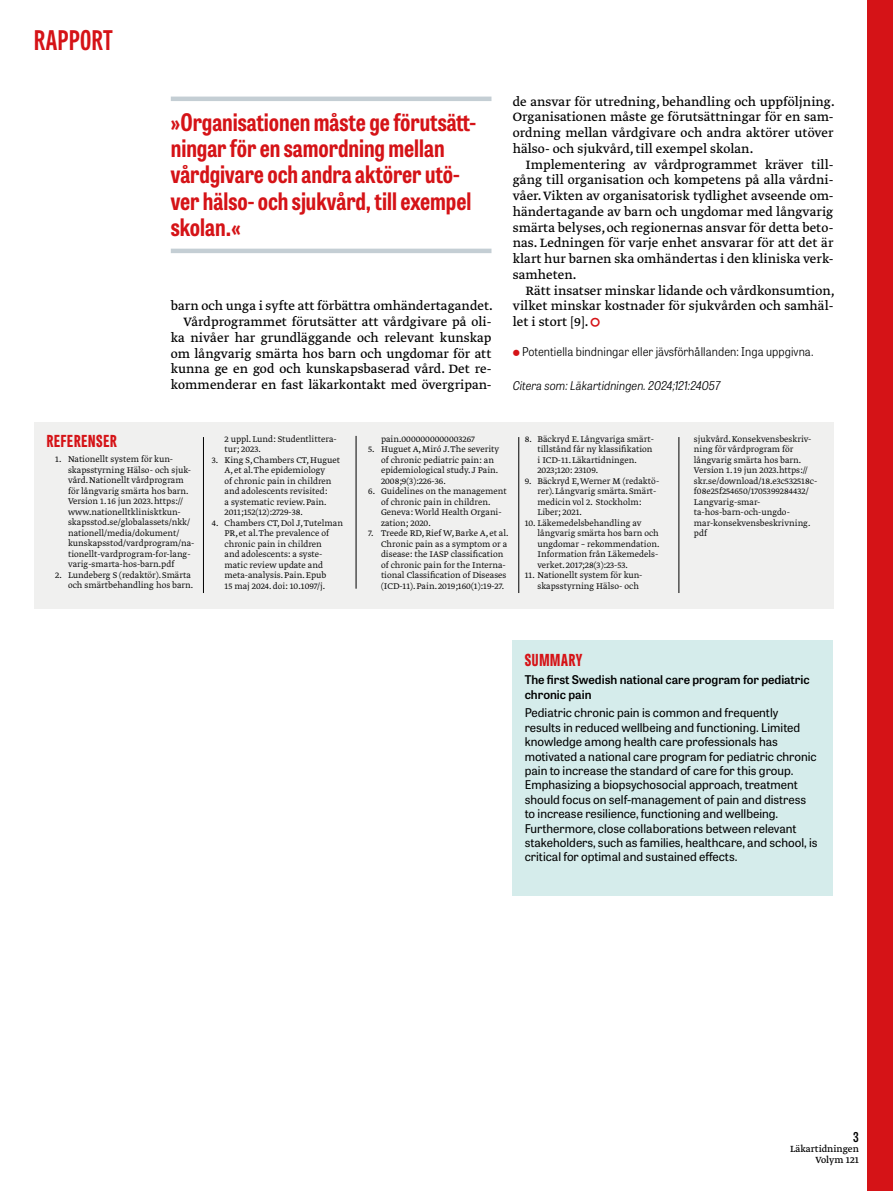
<style>
.page{position:relative;width:893px;height:1191px;background:#fff}
.page>*{position:absolute;margin:0;border:0;box-sizing:border-box;transform-origin:0 0}
.t1{font:700 27px "Tablet Gothic Compressed";letter-spacing:.02em;color:#d51317}
.t2{font:700 24px/26.2px "Tablet Gothic Condensed";color:#d51317}
.t3{font:800 16.5px "Tablet Gothic Compressed";letter-spacing:.045em;color:#d51317}
.t4{font:14.25px/15.8px "Greta Text Pro Regular Min";color:#000;text-align:justify}
.t5{font:600 13.5px "Tablet Gothic Condensed";color:#000}
.t6{font:12px/14.4px "Tablet Gothic";color:#000}
.t7{font:600 12px/14.4px "Tablet Gothic";color:#000}
.t8{font:300 12px "Tablet Gothic Narrow";letter-spacing:.005em;color:#000}
.t9{font:italic 300 12px "Tablet Gothic Narrow";color:#000}
.t10{font:10.5px/10.5px "Greta Text Pro";color:#000;text-align:right}
.t11{font:9.75px/10.5px "Greta Text Pro Light Min";color:#000}
.s1{color:#d51317}
</style>
<div class="page">
<div style="left:867px;top:0;width:26px;height:1191px;background:#d51317"></div>
<div style="left:512px;top:640px;width:321px;height:255px;background:#d5eceb"></div>
<div style="left:34px;top:422px;width:799px;height:186px;background:#f0f0ef"></div>
<hr style="left:203px;top:437px;width:1px;height:156px;background:#000">
<hr style="left:356px;top:436px;width:1px;height:152px;background:#000">
<hr style="left:518px;top:437px;width:1px;height:156px;background:#000">
<hr style="left:679px;top:437px;width:1px;height:156px;background:#000">
<hr style="left:171px;top:97px;width:320px;height:4px;background:#c4ced4">
<hr style="left:171px;top:249px;width:320px;height:4px;background:#c4ced4">
<h1 class="t1" style="left:34px;top:22px;width:80px">RAPPORT</h1>
<h2 class="t2" style="left:171px;top:108px;width:307px">»Organisationen måste ge förutsätt&shy;ningar för en samordning mellan vårdgivare och andra aktörer utö&shy;ver hälso- och sjukvård, till exempel skolan.«</h2>
<p class="t4" style="left:171px;top:299px;width:324px;text-align:right">barn och unga i syfte att förbättra omhändertagandet.<br>Vårdprogrammet förutsätter att vårdgivare på oli&shy;ka nivåer har grundläggande och relevant kunskap om långvarig smärta hos barn och ungdomar för att kunna ge en god och kunskapsbaserad vård. Det re&shy;kommenderar en fast läkarkontakt med övergripan-</p>
<h3 class="t4" style="left:513px;top:94px;width:324px">de ansvar för utredning, behandling och uppföljning.<br>Organisationen måste ge förutsättningar för en sam&shy;ordning mellan vårdgivare och andra aktörer utöver hälso- och sjukvård, till exempel skolan.</h3>
<p class="t4" style="left:513px;top:157px;width:322px;text-indent:13px">Implementering av vårdprogrammet kräver till&shy;gång till organisation och kompetens på alla vårdni&shy;våer. Vikten av organisatorisk tydlighet avseende om&shy;händertagande av barn och ungdomar med långvarig smärta belyses, och regionernas ansvar för detta beto&shy;nas. Ledningen för varje enhet ansvarar för att det är klart hur barnen ska omhändertas i den kliniska verk&shy;samheten.</p>
<h3 class="t4" style="left:513px;top:283px;width:324px;text-indent:13px">Rätt insatser minskar lidande och vårdkonsumtion, vilket minskar kostnader för sjukvården och samhäl&shy;let i stort [9]. <span class="s1">▲</span></h3>
<p class="t8" style="left:522px;top:344px;width:293px">Potentiella bindningar eller jävsförhållanden: Inga uppgivna.</p>
<p class="t9" style="left:513px;top:377px;width:209px">Citera som: Läkartidningen. 2024;121:24057</p>
<h3 class="t3" style="left:47px;top:430px;width:72px">REFERENSER</h3>
<p class="t11" style="left:68px;top:454px;width:128px;text-indent:-13px">1. Nationellt system för kun&shy;skapsstyrning Hälso- och sjuk&shy;vård. Nationellt vårdprogram för långvarig smärta hos barn.<br>Version 1. 16 jun 2023. https:// www.nationelltklinisktkun&shy;skapsstod.se/globalassets/nkk/ nationell/media/dokument/ kunskapsstod/vardprogram/na&shy;tionellt-vardprogram-for-lang&shy;varig-smarta-hos-barn.pdf</p>
<p class="t11" style="left:55px;top:570px;width:139px;text-align:right">2. Lundeberg S (redaktör). Smärta och smärtbehandling hos barn.</p>
<p class="t11" style="left:224px;top:434px;width:114px">2 uppl. Lund: Studentlittera&shy;tur; 2023.</p>
<p class="t11" style="left:224px;top:455px;width:117px;text-indent:-13px">3. King S, Chambers CT, Huguet<br>A, et al. The epidemiology<br>of chronic pain in children and adolescents revisited:<br>a systematic review. Pain.<br>2011;152(12):2729-38.</p>
<p class="t11" style="left:224px;top:518px;width:120px;text-indent:-13px">4. Chambers CT, Dol J, Tutelman<br>PR, et al. The prevalence of chronic pain in children<br>and adolescents: a syste&shy;matic review update and meta-analysis. Pain. Epub<br>15 maj 2024. doi: 10.1097/j.</p>
<p class="t11" style="left:381px;top:434px;width:95px">pain.0000000000003267</p>
<p class="t11" style="left:381px;top:444px;width:120px;text-indent:-13px">5. Huguet A, Miró J. The severity of chronic pediatric pain: an epidemiological study. J Pain.<br>2008;9(3):226-36.</p>
<p class="t11" style="left:381px;top:486px;width:127px;text-indent:-13px">6. Guidelines on the management of chronic pain in children.<br>Geneva: World Health Organi&shy;zation; 2020.</p>
<p class="t11" style="left:381px;top:528px;width:129px;text-indent:-13px">7. Treede RD, Rief W, Barke A, et al.<br>Chronic pain as a symptom or a disease: the IASP classification of chronic pain for the Interna&shy;tional Classification of Diseases (ICD-11). Pain. 2019;160(1):19-27.</p>
<p class="t11" style="left:537px;top:434px;width:118px;text-indent:-13px">8. Bäckryd E. Långvariga smärt&shy;tillstånd får ny klassifikation i ICD-11. Läkartidningen.<br>2023;120: 23109.</p>
<p class="t11" style="left:537px;top:476px;width:123px;text-indent:-13px">9. Bäckryd E, Werner M (redaktö&shy;rer). Långvarig smärta. Smärt&shy;medicin vol 2. Stockholm:<br>Liber; 2021.</p>
<p class="t11" style="left:537px;top:518px;width:123px;text-indent:-13px">10. Läkemedelsbehandling av långvarig smärta hos barn och ungdomar – rekommendation.<br>Information från Läkemedels&shy;verket. 2017;28(3):23-53.</p>
<p class="t11" style="left:537px;top:570px;width:107px;text-indent:-13px">11. Nationellt system för kun&shy;skapsstyrning Hälso- och</p>
<p class="t11" style="left:694px;top:434px;width:125px">sjukvård. Konsekvensbeskriv&shy;ning för vårdprogram för långvarig smärta hos barn.<br>Version 1. 19 jun 2023.https:// skr.se/download/18.e3c532518c&shy;f08e25f254650/1705399284432/<br>Langvarig-smar&shy;ta-hos-barn-och-ungdo&shy;mar-konsekvensbeskrivning. pdf</p>
<h3 class="t3" style="left:525px;top:648px;width:59px">SUMMARY</h3>
<p class="t7" style="left:525px;top:672px;width:286px">The first Swedish national care program for pediatric chronic pain</p>
<p class="t6" style="left:525px;top:705px;width:294px">Pediatric chronic pain is common and frequently results in reduced wellbeing and functioning. Limited knowledge among health care professionals has motivated a national care program for pediatric chronic pain to increase the standard of care for this group.<br>Emphasizing a biopsychosocial approach, treatment should focus on self-management of pain and distress to increase resilience, functioning and wellbeing.<br>Furthermore, close collaborations between relevant stakeholders, such as families, healthcare, and school, is critical for optimal and sustained effects.</p>
<h3 class="t5" style="left:853px;top:1127px;width:7px">3</h3>
<p class="t10" style="left:790px;top:1144px;width:70px">Läkartidningen<br>Volym 121</p>
</div>
